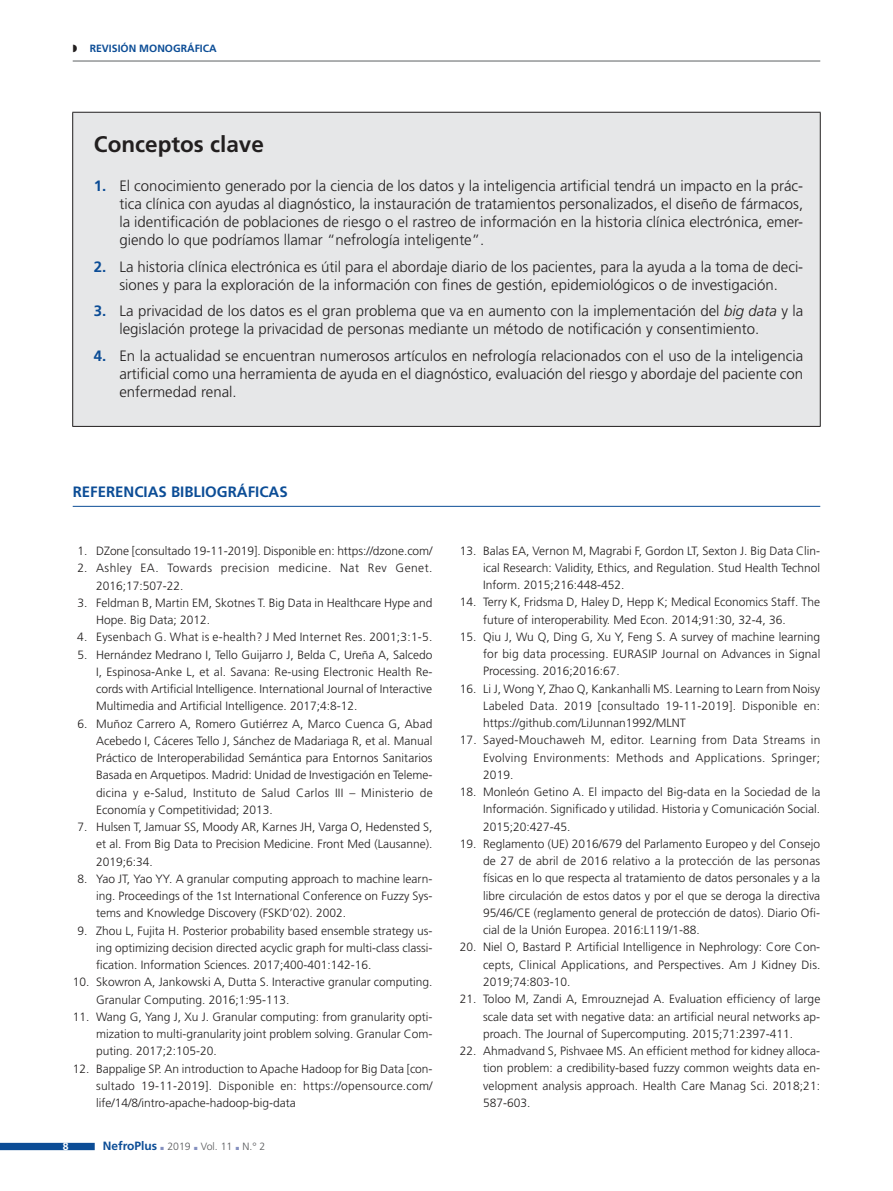
<style>
.page{position:relative;width:893px;height:1191px;background:#fff}
.page>*{position:absolute;margin:0;border:0;box-sizing:border-box;transform-origin:0 0}
.t1{font:700 22.5px "Frutiger";color:#221f1f}
.t2{font:300 15px/18px "Frutiger";color:#221f1f;text-align:justify}
.t3{font:700 15px "Frutiger";color:#0c4d96}
.t4{font:300 12px/17.2px "Frutiger";color:#221f1f;text-align:justify}
.t5{font:300 12px/17.2px "Frutiger";letter-spacing:.04em;color:#221f1f}
.t6{font:300 12px "Frutiger";letter-spacing:.02em;color:#221f1f}
.t7{font:700 12px "Frutiger";color:#0c4d96}
.t8{font:700 10.5px "Frutiger";color:#0c4d96}
.t9{font:300 10.5px "Frutiger";color:#57585a}
.t10{font:700 10.5px "Frutiger";color:#fff}
.s1{color:#221f1f}
.s2{font-weight:700;color:#0c4d96}
.s3{font-style:italic}
.s4{color:#8590bf}
</style>
<div class="page">
<svg style="left:0;top:1142px;width:95px;height:8px"></svg>
<hr style="left:73px;top:60px;width:747px;height:2px;background:#939597">
<div style="left:73px;top:112px;width:747px;height:314px;background:#e6e7e8"></div>
<hr style="left:72px;top:112px;width:749px;height:1px;background:#221f1f">
<hr style="left:72px;top:113px;width:1px;height:313px;background:#221f1f">
<hr style="left:820px;top:113px;width:1px;height:313px;background:#221f1f">
<hr style="left:72px;top:426px;width:749px;height:1px;background:#221f1f">
<hr style="left:73px;top:506px;width:747px;height:1px;background:#0c4d96">
<p class="t8" style="left:73px;top:42px;width:146px"><span class="s1">◗◗</span> REVISIÓN MONOGRÁFICA</p>
<h1 class="t1" style="left:94px;top:132px;width:172px">Conceptos clave</h1>
<p class="t2" style="left:119px;top:177px;width:685px;text-indent:-26px"><span class="s2">1.</span> El conocimiento generado por la ciencia de los datos y la inteligencia artificial tendrá un impacto en la prác&shy;tica clínica con ayudas al diagnóstico, la instauración de tratamientos personalizados, el diseño de fármacos, la identificación de poblaciones de riesgo o el rastreo de información en la historia clínica electrónica, emer&shy;giendo lo que podríamos llamar “nefrología inteligente”.</p>
<p class="t2" style="left:94px;top:258px;width:711px;text-align:center"><span class="s2">2.</span> La historia clínica electrónica es útil para el abordaje diario de los pacientes, para la ayuda a la toma de deci&shy;siones y para la exploración de la información con fines de gestión, epidemiológicos o de investigación.</p>
<p class="t2" style="left:119px;top:302px;width:685px;text-indent:-26px"><span class="s2">3.</span> La privacidad de los datos es el gran problema que va en aumento con la implementación del <span class="s3">big data</span> y la legislación protege la privacidad de personas mediante un método de notificación y consentimiento.</p>
<p class="t2" style="left:119px;top:347px;width:685px;text-indent:-26px"><span class="s2">4.</span> En la actualidad se encuentran numerosos artículos en nefrología relacionados con el uso de la inteligencia artificial como una herramienta de ayuda en el diagnóstico, evaluación del riesgo y abordaje del paciente con enfermedad renal.</p>
<p class="t3" style="left:73px;top:484px;width:217px">REFERENCIAS BIBLIOGRÁFICAS</p>
<p class="t4" style="left:78px;top:542px;width:356px">1. DZone [consultado 19-11-2019]. Disponible en: https://dzone.com/</p>
<p class="t5" style="left:96px;top:559px;width:338px;text-indent:-19px">2. Ashley EA. Towards precision medicine. Nat Rev Genet.<br>2016;17:507-22.</p>
<p class="t4" style="left:96px;top:594px;width:338px;text-indent:-19px">3. Feldman B, Martin EM, Skotnes T. Big Data in Healthcare Hype and<br>Hope. Big Data; 2012.</p>
<p class="t6" style="left:77px;top:631px;width:357px">4. Eysenbach G. What is e-health? J Med Internet Res. 2001;3:1-5.</p>
<p class="t4" style="left:96px;top:646px;width:338px;text-indent:-19px">5. Hernández Medrano I, Tello Guijarro J, Belda C, Ureña A, Salcedo I, Espinosa-Anke L, et al. Savana: Re-using Electronic Health Re&shy;cords with Artificial Intelligence. International Journal of Interactive Multimedia and Artificial Intelligence. 2017;4:8-12.</p>
<p class="t4" style="left:96px;top:715px;width:338px;text-indent:-19px">6. Muñoz Carrero A, Romero Gutiérrez A, Marco Cuenca G, Abad Acebedo I, Cáceres Tello J, Sánchez de Madariaga R, et al. Manual Práctico de Interoperabilidad Semántica para Entornos Sanitarios Basada en Arquetipos. Madrid: Unidad de Investigación en Teleme&shy;dicina y e-Salud, Instituto de Salud Carlos III – Ministerio de Economía y Competitividad; 2013.</p>
<p class="t4" style="left:96px;top:818px;width:338px;text-indent:-19px">7. Hulsen T, Jamuar SS, Moody AR, Karnes JH, Varga O, Hedensted S, et al. From Big Data to Precision Medicine. Front Med (Lausanne).<br>2019;6:34.</p>
<p class="t4" style="left:96px;top:870px;width:338px;text-indent:-19px">8. Yao JT, Yao YY. A granular computing approach to machine learn&shy;ing. Proceedings of the 1st International Conference on Fuzzy Sys&shy;tems and Knowledge Discovery (FSKD’02). 2002.</p>
<p class="t4" style="left:96px;top:922px;width:338px;text-indent:-19px">9. Zhou L, Fujita H. Posterior probability based ensemble strategy us&shy;ing optimizing decision directed acyclic graph for multi-class classi&shy;fication. Information Sciences. 2017;400-401:142-16.</p>
<p class="t4" style="left:96px;top:973px;width:338px;text-indent:-23px">10. Skowron A, Jankowski A, Dutta S. Interactive granular computing.<br>Granular Computing. 2016;1:95-113.</p>
<p class="t4" style="left:96px;top:1008px;width:338px;text-indent:-23px">11. Wang G, Yang J, Xu J. Granular computing: from granularity opti&shy;mization to multi-granularity joint problem solving. Granular Com&shy;puting. 2017;2:105-20.</p>
<p class="t4" style="left:96px;top:1060px;width:338px;text-indent:-23px">12. Bappalige SP. An introduction to Apache Hadoop for Big Data [con&shy;sultado 19-11-2019]. Disponible en: https://opensource.com/ life/14/8/intro-apache-hadoop-big-data</p>
<p class="t10" style="left:63px;top:1140px;width:7px">8</p>
<p class="t7" style="left:103px;top:1139px;width:56px">NefroPlus</p>
<p class="t9" style="left:161px;top:1141px;width:106px"><span class="s4">■</span> 2019 <span class="s4">■</span> Vol. 11 <span class="s4">■</span> N.° 2</p>
<p class="t4" style="left:483px;top:542px;width:339px;text-indent:-23px">13. Balas EA, Vernon M, Magrabi F, Gordon LT, Sexton J. Big Data Clin&shy;ical Research: Validity, Ethics, and Regulation. Stud Health Technol Inform. 2015;216:448-452.</p>
<p class="t4" style="left:483px;top:594px;width:339px;text-indent:-23px">14. Terry K, Fridsma D, Haley D, Hepp K; Medical Economics Staff. The future of interoperability. Med Econ. 2014;91:30, 32-4, 36.</p>
<p class="t4" style="left:483px;top:628px;width:339px;text-indent:-23px">15. Qiu J, Wu Q, Ding G, Xu Y, Feng S. A survey of machine learning for big data processing. EURASIP Journal on Advances in Signal Processing. 2016;2016:67.</p>
<p class="t4" style="left:483px;top:680px;width:338px;text-indent:-23px">16. Li J, Wong Y, Zhao Q, Kankanhalli MS. Learning to Learn from Noisy Labeled Data. 2019 [consultado 19-11-2019]. Disponible en: https://github.com/LiJunnan1992/MLNT</p>
<p class="t4" style="left:483px;top:732px;width:339px;text-indent:-23px">17. Sayed-Mouchaweh M, editor. Learning from Data Streams in Evolving Environments: Methods and Applications. Springer; 2019.</p>
<p class="t4" style="left:483px;top:783px;width:339px;text-indent:-23px">18. Monleón Getino A. El impacto del Big-data en la Sociedad de la Información. Significado y utilidad. Historia y Comunicación Social.<br>2015;20:427-45.</p>
<p class="t4" style="left:483px;top:835px;width:339px;text-indent:-23px">19. Reglamento (UE) 2016/679 del Parlamento Europeo y del Consejo de 27 de abril de 2016 relativo a la protección de las personas físicas en lo que respecta al tratamiento de datos personales y a la libre circulación de estos datos y por el que se deroga la directiva 95/46/CE (reglamento general de protección de datos). Diario Ofi&shy;cial de la Unión Europea. 2016:L119/1-88.</p>
<p class="t4" style="left:483px;top:939px;width:339px;text-indent:-23px">20. Niel O, Bastard P. Artificial Intelligence in Nephrology: Core Con&shy;cepts, Clinical Applications, and Perspectives. Am J Kidney Dis.<br>2019;74:803-10.</p>
<p class="t4" style="left:483px;top:990px;width:339px;text-indent:-23px">21. Toloo M, Zandi A, Emrouznejad A. Evaluation efficiency of large scale data set with negative data: an artificial neural networks ap&shy;proach. The Journal of Supercomputing. 2015;71:2397-411.</p>
<p class="t4" style="left:483px;top:1042px;width:339px;text-indent:-23px">22. Ahmadvand S, Pishvaee MS. An efficient method for kidney alloca&shy;tion problem: a credibility-based fuzzy common weights data en&shy;velopment analysis approach. Health Care Manag Sci. 2018;21:<br>587-603.</p>
</div>
